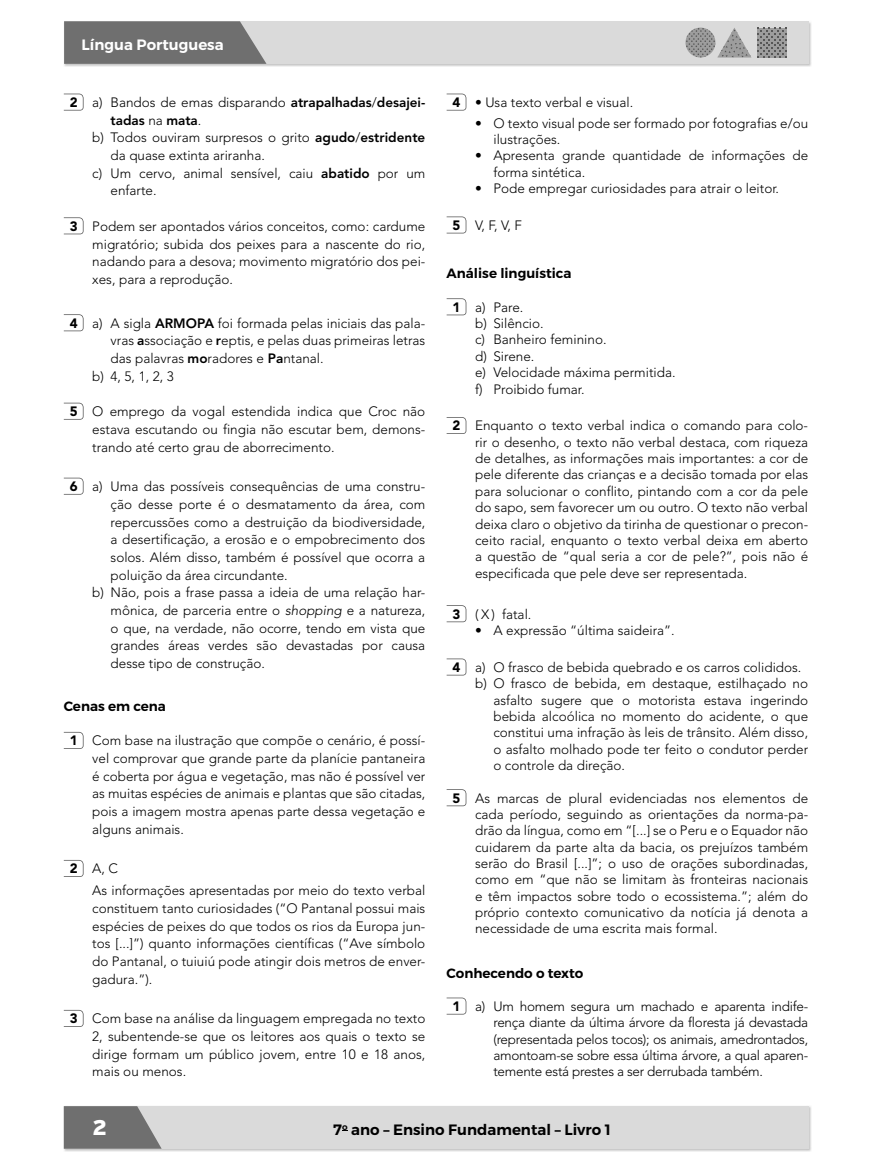
<style>
.page{position:relative;width:872px;height:1170px;background:#fff}
.page>*{position:absolute;margin:0;border:0;box-sizing:border-box;transform-origin:0 0}
.t1{font:900 condensed 21px "Interstate Plus";color:#fff}
.t2{font:600 15px "Montserrat";color:#000}
.t3{font:600 15px "Montserrat";color:#fff}
.t4{font:300 13.5px/16.4px "Avenir LT Std";color:#000;text-align:justify}
.t5{font:600 13.5px "Montserrat";color:#000}
.t6{font:800 13.5px "Avenir LT Std";color:#000}
.s1{font-weight:900}
.s2{font-weight:800}
.s3{font-weight:300}
.s4{font-style:italic}
</style>
<div class="page">
<img style="left:64px;top:21px;width:747px;height:46px">
<div style="left:64px;top:21px;width:744px;height:43px;background:#dadada"></div>
<svg style="left:786px;top:28px;width:1px;height:29px"></svg>
<svg style="left:757px;top:28px;width:29px;height:29px"></svg>
<svg style="left:686px;top:28px;width:65px;height:29px"></svg>
<svg style="left:64px;top:21px;width:202px;height:43px"></svg>
<img style="left:63px;top:1106px;width:748px;height:45px">
<div style="left:64px;top:1106px;width:744px;height:42px;background:#dadada"></div>
<svg style="left:64px;top:1106px;width:97px;height:42px"></svg>
<svg style="left:64px;top:94px;width:20px;height:17px"></svg>
<svg style="left:64px;top:217px;width:20px;height:17px"></svg>
<svg style="left:64px;top:314px;width:20px;height:17px"></svg>
<svg style="left:64px;top:402px;width:20px;height:17px"></svg>
<svg style="left:64px;top:477px;width:20px;height:17px"></svg>
<svg style="left:64px;top:731px;width:20px;height:17px"></svg>
<svg style="left:64px;top:859px;width:20px;height:17px"></svg>
<svg style="left:64px;top:1009px;width:20px;height:17px"></svg>
<svg style="left:446px;top:94px;width:20px;height:17px"></svg>
<svg style="left:446px;top:216px;width:20px;height:17px"></svg>
<svg style="left:446px;top:298px;width:20px;height:17px"></svg>
<svg style="left:446px;top:417px;width:20px;height:17px"></svg>
<svg style="left:446px;top:605px;width:20px;height:17px"></svg>
<svg style="left:446px;top:658px;width:20px;height:17px"></svg>
<svg style="left:446px;top:789px;width:20px;height:17px"></svg>
<svg style="left:446px;top:997px;width:20px;height:17px"></svg>
<p class="t3" style="left:82px;top:35px;width:144px">Língua Portuguesa</p>
<p class="t4" style="left:70px;top:94px;width:357px"><span class="s1">2</span> a) Bandos de emas disparando <span class="s2">atrapalhadas</span>/<span class="s2">desajei-</span></p>
<p class="t6" style="left:111px;top:112px;width:92px">tadas <span class="s3">na</span> mata<span class="s3">.</span></p>
<p class="t4" style="left:92px;top:130px;width:334px">b) Todos ouviram surpresos o grito <span class="s2">agudo</span>/<span class="s2">estridente</span></p>
<p class="t4" style="left:111px;top:147px;width:156px">da quase extinta ariranha.</p>
<p class="t4" style="left:92px;top:165px;width:334px">c) Um cervo, animal sensível, caiu <span class="s2">abatido</span> por um</p>
<p class="t4" style="left:111px;top:183px;width:48px">enfarte.</p>
<p class="t4" style="left:92px;top:217px;width:334px;line-height:17.7px;text-indent:-23px"><span class="s1">3</span> Podem ser apontados vários conceitos, como: cardume migratório; subida dos peixes para a nascente do rio, nadando para a desova; movimento migratório dos pei&shy;xes, para a reprodução.</p>
<p class="t4" style="left:70px;top:315px;width:357px"><span class="s1">4</span> a) A sigla <span class="s2">ARMOPA</span> foi formada pelas iniciais das pala-</p>
<p class="t4" style="left:111px;top:332px;width:316px">vras <span class="s2">a</span>ssociação e <span class="s2">r</span>eptis, e pelas duas primeiras letras</p>
<p class="t4" style="left:111px;top:350px;width:215px">das palavras <span class="s2">mo</span>radores e <span class="s2">Pa</span>ntanal.</p>
<p class="t4" style="left:92px;top:368px;width:83px">b) 4, 5, 1, 2, 3</p>
<p class="t4" style="left:92px;top:402px;width:334px;line-height:17.7px;text-indent:-23px"><span class="s1">5</span> O emprego da vogal estendida indica que Croc não estava escutando ou fingia não escutar bem, demons&shy;trando até certo grau de aborrecimento.</p>
<p class="t4" style="left:70px;top:478px;width:357px"><span class="s1">6</span> a) Uma das possíveis consequências de uma constru-</p>
<p class="t4" style="left:111px;top:496px;width:316px">ção desse porte é o desmatamento da área, com</p>
<p class="t4" style="left:111px;top:513px;width:316px">repercussões como a destruição da biodiversidade,</p>
<p class="t4" style="left:111px;top:531px;width:316px">a desertificação, a erosão e o empobrecimento dos</p>
<p class="t4" style="left:111px;top:549px;width:316px">solos. Além disso, também é possível que ocorra a</p>
<p class="t4" style="left:111px;top:566px;width:179px">poluição da área circundante.</p>
<p class="t4" style="left:92px;top:584px;width:334px">b) Não, pois a frase passa a ideia de uma relação har-</p>
<p class="t4" style="left:111px;top:602px;width:316px">mônica, de parceria entre o <span class="s4">shopping</span> e a natureza,</p>
<p class="t4" style="left:111px;top:619px;width:316px">o que, na verdade, não ocorre, tendo em vista que</p>
<p class="t4" style="left:111px;top:637px;width:316px">grandes áreas verdes são devastadas por causa</p>
<p class="t4" style="left:111px;top:655px;width:156px">desse tipo de construção.</p>
<p class="t5" style="left:64px;top:697px;width:104px">Cenas em cena</p>
<p class="t4" style="left:92px;top:731px;width:334px;line-height:17.7px;text-indent:-23px"><span class="s1">1</span> Com base na ilustração que compõe o cenário, é possí&shy;vel comprovar que grande parte da planície pantaneira é coberta por água e vegetação, mas não é possível ver as muitas espécies de animais e plantas que são citadas, pois a imagem mostra apenas parte dessa vegetação e alguns animais.</p>
<p class="t4" style="left:92px;top:857px;width:334px;line-height:21.9px;text-indent:-23px"><span class="s1">2</span> A, C<br>As informações apresentadas por meio do texto verbal</p>
<p class="t4" style="left:92px;top:899px;width:334px;line-height:17.7px">constituem tanto curiosidades (“O Pantanal possui mais espécies de peixes do que todos os rios da Europa jun&shy;tos [...]”) quanto informações científicas (“Ave símbolo do Pantanal, o tuiuiú pode atingir dois metros de enver&shy;gadura.”).</p>
<p class="t4" style="left:92px;top:1009px;width:334px;line-height:17.7px;text-indent:-23px"><span class="s1">3</span> Com base na análise da linguagem empregada no texto 2, subentende-se que os leitores aos quais o texto se dirige formam um público jovem, entre 10 e 18 anos, mais ou menos.</p>
<p class="t4" style="left:452px;top:94px;width:182px"><span class="s1">4</span> • Usa texto verbal e visual.</p>
<p class="t4" style="left:493px;top:115px;width:316px;text-indent:-18px">• O texto visual pode ser formado por fotografias e/ou ilustrações.</p>
<p class="t4" style="left:493px;top:147px;width:316px;text-indent:-18px">• Apresenta grande quantidade de informações de forma sintética.</p>
<p class="t4" style="left:475px;top:180px;width:305px">• Pode empregar curiosidades para atrair o leitor.</p>
<p class="t4" style="left:452px;top:217px;width:71px"><span class="s1">5</span> V, F, V, F</p>
<p class="t5" style="left:446px;top:265px;width:126px">Análise linguística</p>
<p class="t4" style="left:475px;top:299px;width:202px;text-align:left;text-indent:-23px"><span class="s1">1</span> a) Pare.<br>b) Silêncio.<br>c) Banheiro feminino.<br>d) Sirene.<br>e) Velocidade máxima permitida. f) Proibido fumar.</p>
<p class="t4" style="left:475px;top:417px;width:334px;text-indent:-23px"><span class="s1">2</span> Enquanto o texto verbal indica o comando para colo&shy;rir o desenho, o texto não verbal destaca, com riqueza de detalhes, as informações mais importantes: a cor de pele diferente das crianças e a decisão tomada por elas para solucionar o conflito, pintando com a cor da pele do sapo, sem favorecer um ou outro. O texto não verbal deixa claro o objetivo da tirinha de questionar o precon&shy;ceito racial, enquanto o texto verbal deixa em aberto a questão de “qual seria a cor de pele?”, pois não é especificada que pele deve ser representada.</p>
<p class="t4" style="left:452px;top:606px;width:80px"><span class="s1">3</span> ( X ) fatal.</p>
<p class="t4" style="left:475px;top:622px;width:201px">• A expressão “última saideira”.</p>
<p class="t4" style="left:452px;top:659px;width:350px"><span class="s1">4</span> a) O frasco de bebida quebrado e os carros colididos.</p>
<p class="t4" style="left:475px;top:675px;width:334px">b) O frasco de bebida, em destaque, estilhaçado no</p>
<p class="t4" style="left:493px;top:691px;width:316px">asfalto sugere que o motorista estava ingerindo</p>
<p class="t4" style="left:493px;top:708px;width:316px">bebida alcoólica no momento do acidente, o que</p>
<p class="t4" style="left:493px;top:724px;width:316px">constitui uma infração às leis de trânsito. Além disso,</p>
<p class="t4" style="left:493px;top:740px;width:316px">o asfalto molhado pode ter feito o condutor perder</p>
<p class="t4" style="left:493px;top:757px;width:133px">o controle da direção.</p>
<p class="t4" style="left:475px;top:789px;width:334px;text-indent:-23px"><span class="s1">5</span> As marcas de plural evidenciadas nos elementos de cada período, seguindo as orientações da norma-pa&shy;drão da língua, como em “[...] se o Peru e o Equador não cuidarem da parte alta da bacia, os prejuízos também serão do Brasil [...]”; o uso de orações subordinadas, como em “que não se limitam às fronteiras nacionais e têm impactos sobre todo o ecossistema.”; além do próprio contexto comunicativo da notícia já denota a necessidade de uma escrita mais formal.</p>
<p class="t5" style="left:446px;top:964px;width:138px">Conhecendo o texto</p>
<p class="t4" style="left:493px;top:998px;width:316px;text-indent:-41px"><span class="s1">1</span> a) Um homem segura um machado e aparenta indife&shy;rença diante da última árvore da floresta já devastada (representada pelos tocos); os animais, amedrontados, amontoam-se sobre essa última árvore, a qual aparen&shy;temente está prestes a ser derrubada também.</p>
<h1 class="t1" style="left:93px;top:1115px;width:16px">2</h1>
<p class="t2" style="left:333px;top:1119px;width:279px">7<sup>o</sup> ano – Ensino Fundamental – Livro 1</p>
</div>
